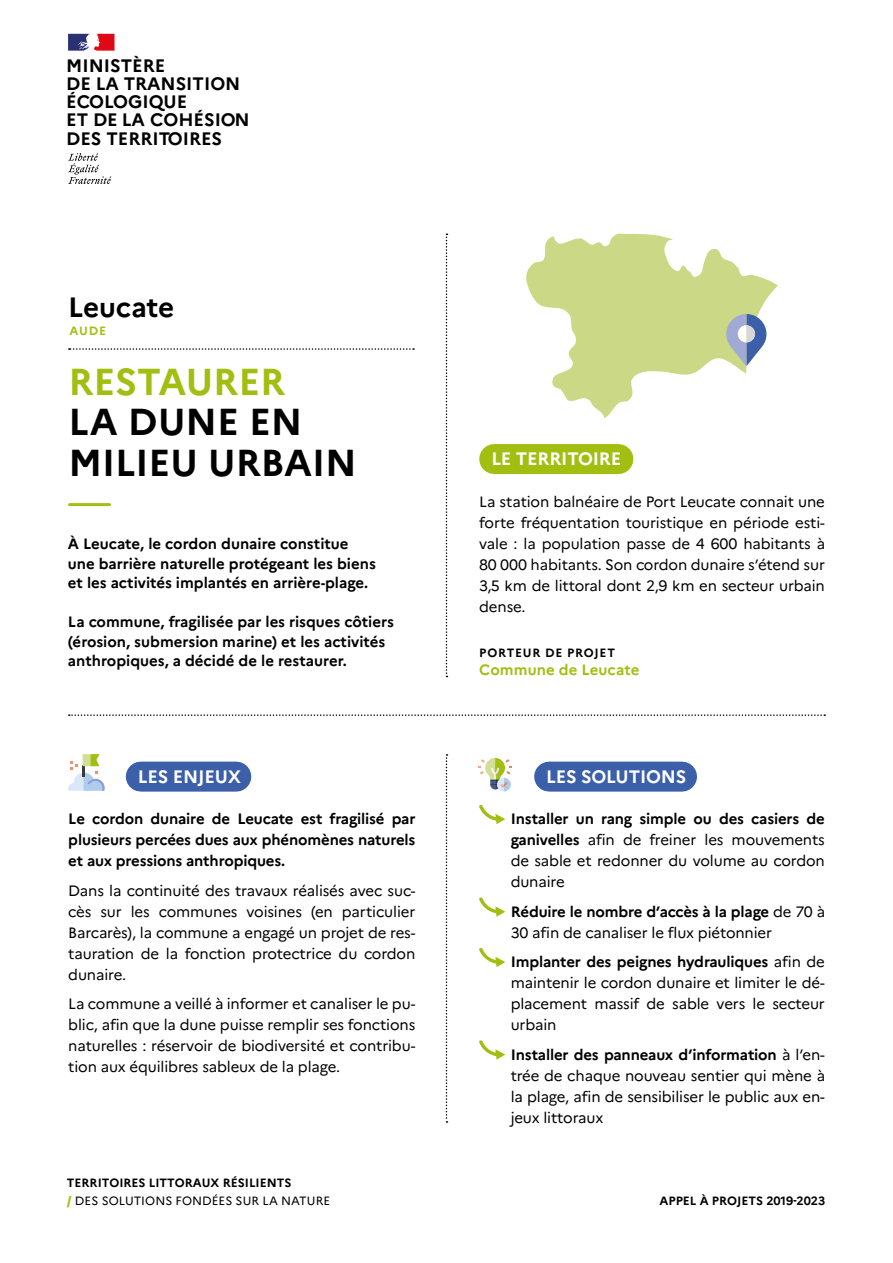
<style>
.page{position:relative;width:893px;height:1263px;background:#fff}
.page>*{position:absolute;margin:0;border:0;box-sizing:border-box;transform-origin:0 0}
.t1{font:700 37.5px/40.5px "Marianne";color:#000}
.t2{font:700 37.5px "Marianne";color:#a2be11}
.t3{font:700 27.9px "Marianne";letter-spacing:-.005em;color:#000}
.t4{font:700 18px/18.3px "Marianne";color:#000}
.t5{font:700 18px "Marianne";letter-spacing:-.01em;color:#fff}
.t6{font:15px/21px "Marianne";letter-spacing:-.01em;color:#000;text-align:justify}
.t7{font:700 15px/19.5px "Marianne";color:#000}
.t8{font:700 15px "Marianne";letter-spacing:.005em;color:#a2be11}
.t9{font:700 12px/18px "Marianne";color:#000}
.t10{font:700 12px "Marianne";letter-spacing:.06em;color:#000}
.t11{font:700 12px "Marianne";color:#a2be11}
.s1{font-weight:800;color:#a2be11}
.s2{font-weight:400}
.s3{font-weight:700}
</style>
<div class="page">
<svg style="left:478px;top:758px;width:34px;height:33px"></svg>
<svg style="left:68px;top:754px;width:37px;height:37px"></svg>
<svg style="left:69px;top:714px;width:756px;height:2px"></svg>
<svg style="left:446px;top:754px;width:1px;height:369px"></svg>
<hr style="left:70px;top:503px;width:40px;height:3px;background:#a2be11">
<svg style="left:69px;top:348px;width:345px;height:2px"></svg>
<svg style="left:446px;top:234px;width:1px;height:443px"></svg>
<div style="left:494px;top:444px;width:124px;height:30px;background:#a2be11"></div>
<div style="left:141px;top:762px;width:95px;height:30px;background:#3b5fa9"></div>
<div style="left:549px;top:762px;width:133px;height:30px;background:#3b5fa9"></div>
<svg style="left:479px;top:805px;width:26px;height:19px"></svg>
<svg style="left:479px;top:897px;width:26px;height:20px"></svg>
<svg style="left:479px;top:948px;width:26px;height:19px"></svg>
<svg style="left:479px;top:1040px;width:26px;height:20px"></svg>
<svg style="left:526px;top:233px;width:252px;height:185px;fill:#cbd885"></svg>
<svg style="left:726px;top:314px;width:40px;height:52px"></svg>
<svg style="left:68px;top:34px;width:47px;height:17px"></svg>
<svg style="left:68px;top:153px;width:43px;height:31px"></svg>
<p class="t4" style="left:66px;top:56px;width:185px">MINISTÈRE<br>DE LA TRANSITION<br>ÉCOLOGIQUE<br>ET DE LA COHÉSION<br>DES TERRITOIRES</p>
<h2 class="t3" style="left:68px;top:290px;width:108px">Leucate</h2>
<p class="t11" style="left:70px;top:323px;width:38px">AUDE</p>
<h1 class="t2" style="left:68px;top:359px;width:218px">RESTAURER</h1>
<h1 class="t1" style="left:68px;top:402px;width:290px">LA DUNE EN<br>MILIEU URBAIN</h1>
<p class="t7" style="left:68px;top:534px;width:309px">À Leucate, le cordon dunaire constitue une barrière naturelle protégeant les biens et les activités implantés en arrière-plage.</p>
<p class="t7" style="left:68px;top:612px;width:327px">La commune, fragilisée par les risques côtiers (érosion, submersion marine) et les activités anthropiques, a décidé de le restaurer.</p>
<p class="t5" style="left:491px;top:448px;width:131px">LE TERRITOIRE</p>
<p class="t6" style="left:479px;top:491px;width:347px">La station balnéaire de Port Leucate connait une forte fréquentation touristique en période esti&shy;vale : la population passe de 4 600 habitants à 80 000 habitants. Son cordon dunaire s’étend sur 3,5 km de littoral dont 2,9 km en secteur urbain dense.</p>
<p class="t10" style="left:479px;top:645px;width:137px">PORTEUR DE PROJET</p>
<p class="t8" style="left:479px;top:660px;width:162px">Commune de Leucate</p>
<p class="t5" style="left:138px;top:765px;width:105px">LES ENJEUX</p>
<p class="t5" style="left:546px;top:765px;width:142px">LES SOLUTIONS</p>
<p class="t7" style="left:68px;top:808px;width:349px;line-height:21px;text-align:justify">Le cordon dunaire de Leucate est fragilisé par plusieurs percées dues aux phénomènes naturels et aux pressions anthropiques.</p>
<p class="t6" style="left:68px;top:880px;width:349px">Dans la continuité des travaux réalisés avec suc&shy;cès sur les communes voisines (en particulier Barcarès), la commune a engagé un projet de res&shy;tauration de la fonction protectrice du cordon dunaire.</p>
<p class="t6" style="left:68px;top:993px;width:349px">La commune a veillé à informer et canaliser le pu&shy;blic, afin que la dune puisse remplir ses fonctions naturelles : réservoir de biodiversité et contribu&shy;tion aux équilibres sableux de la plage.</p>
<p class="t9" style="left:67px;top:1174px;width:265px">TERRITOIRES LITTORAUX RÉSILIENTS<br><span class="s1">/</span> <span class="s2">DES SOLUTIONS FONDÉES SUR LA NATURE</span></p>
<p class="t6" style="left:511px;top:808px;width:316px"><span class="s3">Installer un rang simple ou des casiers de ganivelles</span> afin de freiner les mouvements de sable et redonner du volume au cordon dunaire</p>
<p class="t6" style="left:511px;top:901px;width:316px"><span class="s3">Réduire le nombre d’accès à la plage</span> de 70 à<br>30 afin de canaliser le flux piétonnier</p>
<p class="t6" style="left:511px;top:951px;width:316px"><span class="s3">Implanter des peignes hydrauliques</span> afin de maintenir le cordon dunaire et limiter le dé&shy;placement massif de sable vers le secteur urbain</p>
<p class="t6" style="left:511px;top:1044px;width:316px"><span class="s3">Installer des panneaux d’information</span> à l’en&shy;trée de chaque nouveau sentier qui mène à la plage, afin de sensibiliser le public aux en&shy;jeux littoraux</p>
<p class="t9" style="left:659px;top:1192px;width:167px">APPEL À PROJETS 2019-2023</p>
</div>
